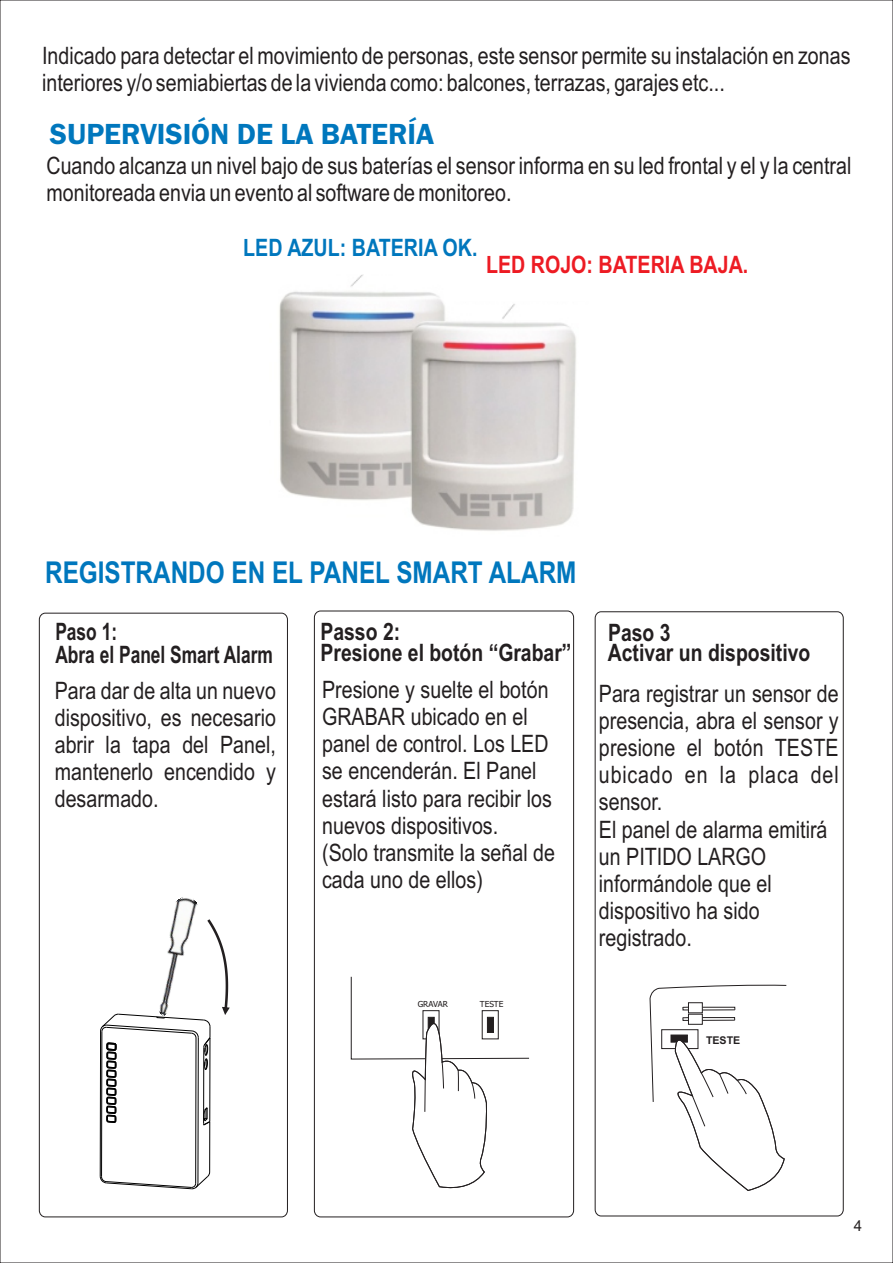
<style>
.page{position:relative;width:893px;height:1263px;background:#fff}
.page>*{position:absolute;margin:0;border:0;box-sizing:border-box;transform-origin:0 0}
.t1{font:700 30.15px "Arial Narrow";color:#0077bd}
.t2{font:600 30.15px "Franklin Gothic";color:#0077bd}
.t3{font:24px/27.2px "Arial Narrow";color:#231f20}
.t4{font:700 24px/20.7px "Arial Narrow";color:#231f20}
.t5{font:700 24px/23px "Arial Narrow";color:#231f20;scale:.88 1}
.t6{font:700 24px "Arial Narrow";color:#ed1b23}
.t7{font:700 24px "Arial Narrow";color:#0077bd}
.t8{font:15px "Arial";color:#231f20}
.t9{font:700 10.65px "Arial";color:#231f20}
.t10{font:8.25px "Tahoma";color:#231f20}
</style>
<div class="page">
<hr style="left:195px;top:1038px;width:1px;height:145px;background:#000">
<hr style="left:100px;top:1031px;width:1px;height:145px;background:#000">
<hr style="left:101px;top:1031px;width:1px;height:146px;background:#000">
<hr style="left:198px;top:1038px;width:1px;height:145px;background:#000">
<hr style="left:209px;top:1122px;width:1px;height:50px;background:#000">
<svg style="left:100px;top:1171px;width:110px;height:18px"></svg>
<img style="left:173px;top:897px;width:25px;height:22px">
<svg style="left:100px;top:919px;width:130px;height:207px"></svg>
<div style="left:39px;top:613px;width:249px;height:604px;border:1px solid #231f20;border-radius:6px"></div>
<svg style="left:350px;top:976px;width:180px;height:213px"></svg>
<svg style="left:649px;top:984px;width:138px;height:207px"></svg>
<div style="left:688px;top:1002px;width:14px;height:11px;border:1px solid #231f20"></div>
<div style="left:314px;top:611px;width:260px;height:606px;border:1px solid #231f20;border-radius:6px"></div>
<div style="left:595px;top:611px;width:249px;height:605px;border:1px solid #231f20;border-radius:6px"></div>
<img style="left:279px;top:274px;width:297px;height:257px">
<svg style="left:451px;top:283px;width:125px;height:19px"></svg>
<p class="t3" style="left:42px;top:44px;width:810px">Indicado para detectar el movimiento de personas, este sensor permite su instalación en zonas interiores y/o semiabiertas de la vivienda como: balcones, terrazas, garajes etc...</p>
<p class="t2" style="left:50px;top:123px;width:386px">SUPERVISIÓN DE LA BATERÍA</p>
<p class="t3" style="left:46px;top:154px;width:806px">Cuando alcanza un nivel bajo de sus baterías el sensor informa en su led frontal y el y la central monitoreada envia un evento al software de monitoreo.</p>
<p class="t7" style="left:243px;top:239px;width:236px">LED AZUL: BATERIA OK.</p>
<p class="t6" style="left:486px;top:255px;width:264px">LED ROJO: BATERIA BAJA.</p>
<p class="t1" style="left:45px;top:561px;width:533px">REGISTRANDO EN EL PANEL SMART ALARM</p>
<p class="t5" style="left:55px;top:623px;width:249px">Paso 1:<br>Abra el Panel Smart Alarm</p>
<p class="t4" style="left:320px;top:623px;width:253px">Passo 2:<br>Presione el botón “Grabar”</p>
<p class="t4" style="left:608px;top:624px;width:204px">Paso 3<br>Activar un dispositivo</p>
<p class="t3" style="left:55px;top:679px;width:223px;text-align:justify">Para dar de alta un nuevo dispositivo, es necesario abrir la tapa del Panel, mantenerlo encendido y desarmado.</p>
<p class="t3" style="left:322px;top:678px;width:234px">Presione y suelte el botón<br>GRABAR ubicado en el panel de control. Los LED se encenderán. El Panel estará listo para recibir los nuevos dispositivos.<br>(Solo transmite la señal de cada uno de ellos)</p>
<p class="t3" style="left:599px;top:682px;width:241px">Para registrar un sensor de presencia, abra el sensor y presione el botón TESTE ubicado en la placa del sensor.<br>El panel de alarma emitirá un PITIDO LARGO informándole que el dispositivo ha sido registrado.</p>
<p class="t10" style="left:418px;top:1000px;width:32px">GRAVAR</p>
<p class="t10" style="left:480px;top:1000px;width:25px">TESTE</p>
<p class="t9" style="left:706px;top:1036px;width:36px">TESTE</p>
<p class="t8" style="left:854px;top:1220px;width:10px">4</p>
</div>
